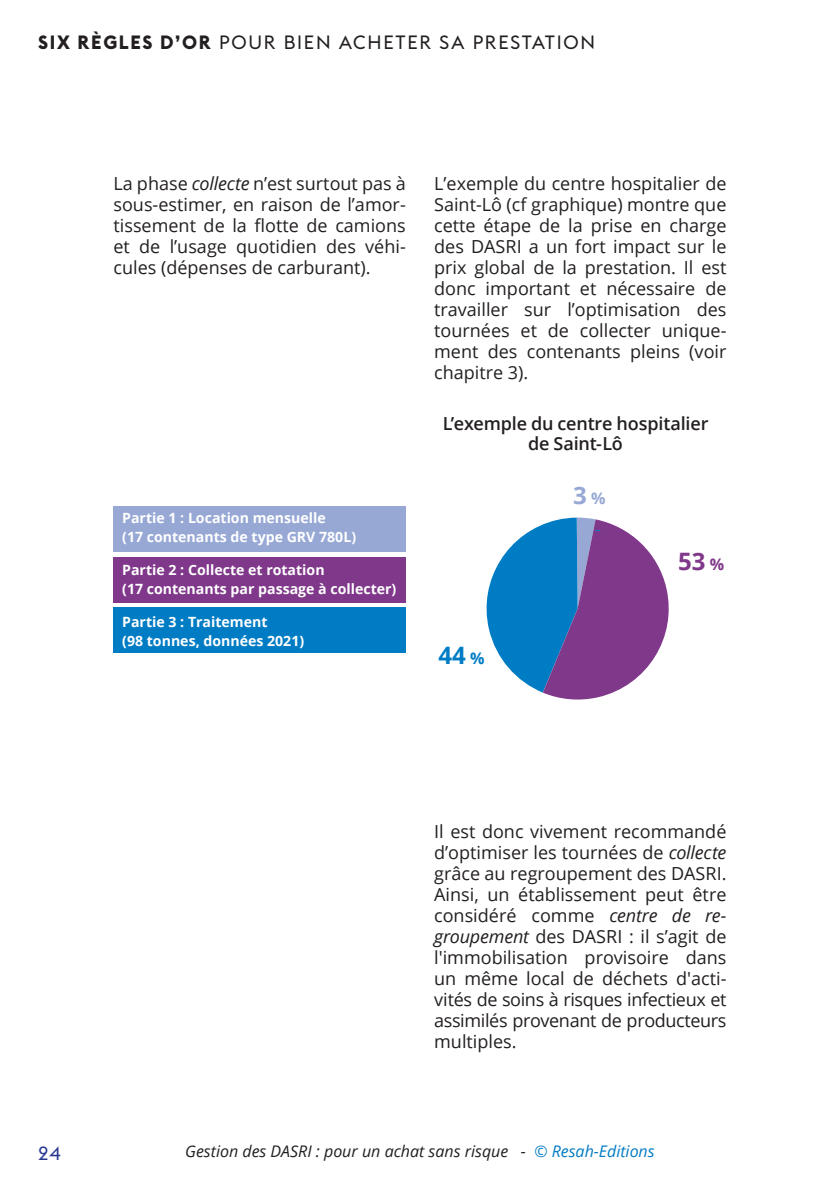
<style>
.page{position:relative;width:840px;height:1191px;background:#fff}
.page>*{position:absolute;margin:0;border:0;box-sizing:border-box;transform-origin:0 0}
.t1{font:700 24px "Open Sans";color:#80388a}
.t2{font:700 24px "Open Sans";color:#007cc4}
.t3{font:700 24px "Open Sans";color:#97a8d5}
.t4{font:19px "Euclid Flex";letter-spacing:.09em;color:#231f20}
.t5{font:19px "Euclid Flex";color:#283890}
.t6{font:18px/21px "Open Sans";color:#231f20;text-align:justify}
.t7{font:600 18px/20.4px "Open Sans";letter-spacing:-.01em;color:#231f20;text-align:center}
.t8{font:italic 16px "Open Sans";color:#231f20}
.t9{font:700 14.2px/18.6px "Open Sans";color:#fff}
.s1{font-weight:700}
.s2{font-style:italic}
.s3{font-size:16px}
.s4{color:#007cc4}
</style>
<div class="page">
<div style="left:113px;top:506px;width:292px;height:45px;background:#97a8d5"></div>
<div style="left:113px;top:557px;width:292px;height:45px;background:#80388a"></div>
<div style="left:113px;top:608px;width:292px;height:45px;background:#007cc4"></div>
<svg style="left:486px;top:517px;width:183px;height:183px"></svg>
<p class="t4" style="left:38px;top:32px;width:558px"><span class="s1">SIX RÈGLES D’OR</span> POUR BIEN ACHETER SA PRESTATION</p>
<p class="t6" style="left:113px;top:172px;width:293px">La phase <span class="s2">collecte</span> n’est surtout pas à sous-estimer, en raison de l’amor&shy;tissement de la flotte de camions et de l’usage quotidien des véhi&shy;cules (dépenses de carburant).</p>
<p class="t6" style="left:434px;top:172px;width:293px">L’exemple du centre hospitalier de Saint-Lô (cf graphique) montre que cette étape de la prise en charge des DASRI a un fort impact sur le prix global de la prestation. Il est donc important et nécessaire de travailler sur l’optimisation des tournées et de collecter unique&shy;ment des contenants pleins (voir chapitre 3).</p>
<p class="t7" style="left:442px;top:413px;width:267px">L’exemple du centre hospitalier de Saint-Lô</p>
<p class="t9" style="left:122px;top:508px;width:235px">Partie 1 : Location mensuelle<br>(17 contenants de type GRV 780L)</p>
<p class="t9" style="left:122px;top:560px;width:275px">Partie 2 : Collecte et rotation<br>(17 contenants par passage à collecter)</p>
<p class="t9" style="left:122px;top:612px;width:183px">Partie 3 : Traitement<br>(98 tonnes, données 2021)</p>
<p class="t2" style="left:438px;top:638px;width:47px">44 <span class="s3">%</span></p>
<p class="t3" style="left:573px;top:478px;width:34px">3 <span class="s3">%</span></p>
<p class="t1" style="left:677px;top:544px;width:47px">53 <span class="s3">%</span></p>
<p class="t6" style="left:434px;top:821px;width:293px">Il est donc vivement recommandé d’optimiser les tournées de <span class="s2">collecte </span>grâce au regroupement des DASRI.</p>
<p class="t6" style="left:434px;top:884px;width:294px">Ainsi, un établissement peut être considéré comme <span class="s2">centre de re&shy;groupement</span> des DASRI : il s’agit de l'immobilisation provisoire dans un même local de déchets d'acti&shy;vités de soins à risques infectieux et assimilés provenant de producteurs multiples.</p>
<p class="t5" style="left:38px;top:1141px;width:24px">24</p>
<p class="t8" style="left:185px;top:1140px;width:471px">Gestion des DASRI : pour un achat sans risque - <span class="s4">© Resah-Editions</span></p>
</div>
